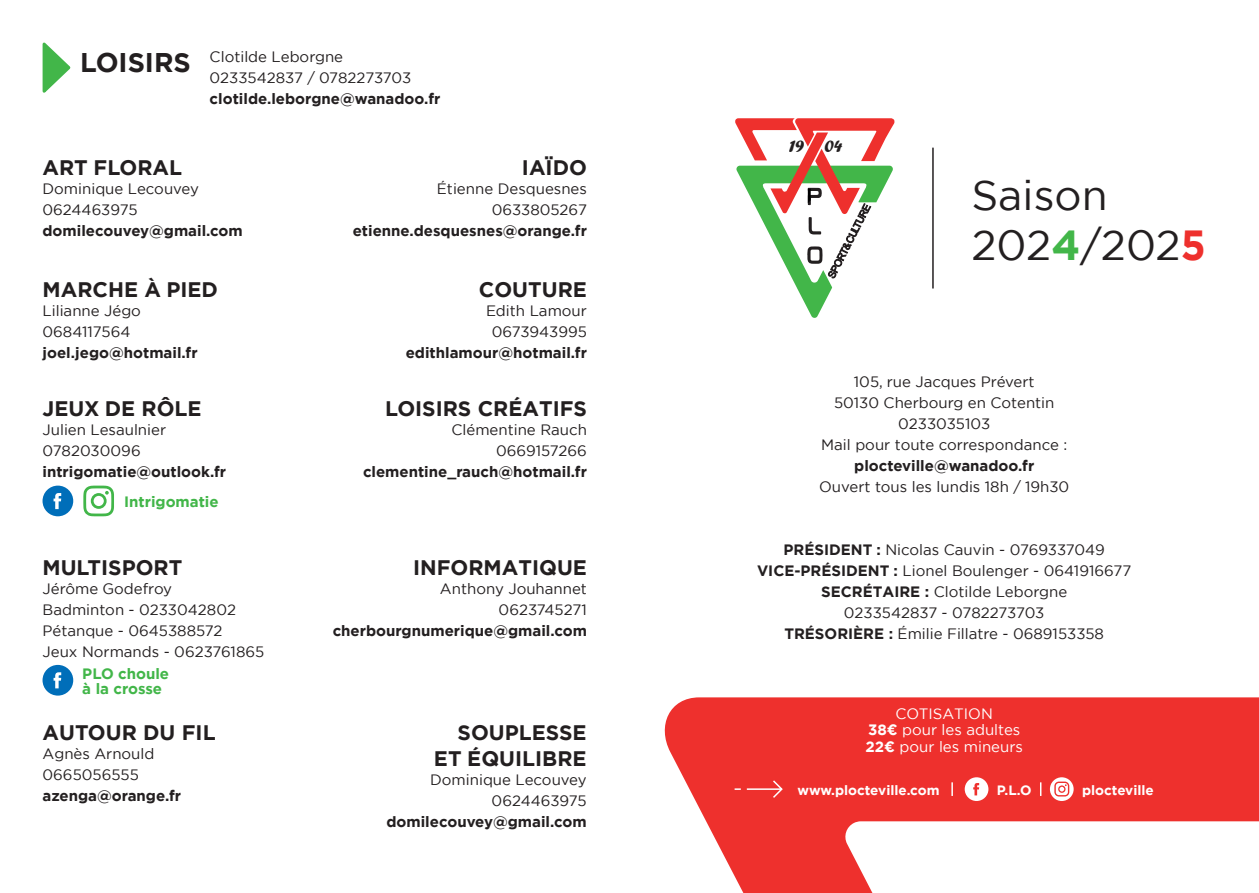
<style>
.page{position:relative;width:1259px;height:893px;background:#fff}
.page>*{position:absolute;margin:0;border:0;box-sizing:border-box;transform-origin:0 0}
.t1{font:42px/50.4px "Gotham";color:#231f20}
.t2{font:700 27px "Gotham";color:#231f20}
.t3{font:700 21px/25.2px "Gotham";color:#231f20;text-align:right}
.t4{font:18px "Forte";color:#231f20}
.t5{font:15px/21px "Gotham";color:#231f20}
.t6{font:700 15px "Gotham";color:#231f20}
.t7{font:15px/16.5px "Gotham";color:#fff;text-align:center}
.t8{font:700 15px/15px "Gotham";color:#42b649}
.t9{font:700 13.5px "Gotham";color:#fff}
.s1{font-weight:700;color:#42b649}
.s2{font-weight:700;color:#ee302d}
.s3{font-weight:700}
</style>
<div class="page">
<svg style="left:664px;top:697px;width:595px;height:196px;fill:#ee302d"></svg>
<svg style="left:42px;top:42px;width:29px;height:51px"></svg>
<hr style="left:932px;top:148px;width:1px;height:140px;background:#231f20">
<svg style="left:43px;top:665px;width:30px;height:31px"></svg>
<svg style="left:733px;top:779px;width:51px;height:20px"></svg>
<svg style="left:964px;top:777px;width:24px;height:24px"></svg>
<svg style="left:951px;top:782px;width:2px;height:14px"></svg>
<svg style="left:1040px;top:782px;width:1px;height:14px"></svg>
<svg style="left:1050px;top:777px;width:23px;height:24px"></svg>
<svg style="left:43px;top:486px;width:30px;height:30px"></svg>
<svg style="left:83px;top:486px;width:31px;height:30px"></svg>
<svg style="left:735px;top:118px;width:159px;height:200px"></svg>
<h2 class="t2" style="left:80px;top:45px;width:112px">LOISIRS</h2>
<p class="t5" style="left:210px;top:46px;width:203px">Clotilde Leborgne<br>0233542837 / 0782273703</p>
<p class="t6" style="left:210px;top:89px;width:232px">clotilde.leborgne@wanadoo.fr</p>
<h3 class="t3" style="left:43px;top:154px;width:141px">ART FLORAL</h3>
<p class="t5" style="left:43px;top:178px;width:158px">Dominique Lecouvey<br>0624463975</p>
<p class="t6" style="left:43px;top:221px;width:202px">domilecouvey@gmail.com</p>
<h3 class="t3" style="left:43px;top:276px;width:177px">MARCHE À PIED</h3>
<p class="t5" style="left:43px;top:300px;width:100px">Lilianne Jégo<br>0684117564</p>
<p class="t6" style="left:43px;top:342px;width:157px">joel.jego@hotmail.fr</p>
<h3 class="t3" style="left:43px;top:396px;width:161px">JEUX DE RÔLE</h3>
<p class="t5" style="left:43px;top:419px;width:125px">Julien Lesaulnier<br>0782030096</p>
<p class="t6" style="left:43px;top:462px;width:185px">intrigomatie@outlook.fr</p>
<p class="t8" style="left:124px;top:494px;width:96px">Intrigomatie</p>
<h3 class="t3" style="left:522px;top:154px;width:66px">IAÏDO</h3>
<p class="t5" style="left:437px;top:178px;width:152px;text-align:right">Étienne Desquesnes<br>0633805267</p>
<p class="t6" style="left:353px;top:220px;width:236px">etienne.desquesnes@orange.fr</p>
<h3 class="t3" style="left:479px;top:276px;width:109px">COUTURE</h3>
<p class="t5" style="left:486px;top:300px;width:102px;text-align:center">Edith Lamour<br>0673943995</p>
<p class="t6" style="left:406px;top:342px;width:183px">edithlamour@hotmail.fr</p>
<h3 class="t3" style="left:385px;top:396px;width:203px">LOISIRS CRÉATIFS</h3>
<p class="t5" style="left:451px;top:419px;width:137px;text-align:right">Clémentine Rauch<br>0669157266</p>
<p class="t6" style="left:363px;top:462px;width:225px">clementine_rauch@hotmail.fr</p>
<p class="t4" style="left:788px;top:136px;width:56px">19 04</p>
<h1 class="t1" style="left:971px;top:169px;width:236px">Saison<br>202<span class="s1">4</span>/202<span class="s2">5</span></h1>
<p class="t5" style="left:821px;top:371px;width:247px;text-align:center">105, rue Jacques Prévert<br>50130 Cherbourg en Cotentin<br>0233035103<br>Mail pour toute correspondance :</p>
<p class="t6" style="left:854px;top:456px;width:182px">plocteville@wanadoo.fr</p>
<p class="t5" style="left:819px;top:476px;width:252px">Ouvert tous les lundis 18h / 19h30</p>
<p class="t5" style="left:757px;top:539px;width:376px;text-align:center"><span class="s3">PRÉSIDENT :</span> Nicolas Cauvin - 0769337049<br><span class="s3">VICE-PRÉSIDENT :</span> Lionel Boulenger - 0641916677<br><span class="s3">SECRÉTAIRE :</span> Clotilde Leborgne<br>0233542837 - 0782273703<br><span class="s3">TRÉSORIÈRE :</span> Émilie Fillatre - 0689153358</p>
<h3 class="t3" style="left:43px;top:554px;width:141px">MULTISPORT</h3>
<p class="t5" style="left:43px;top:578px;width:223px">Jérôme Godefroy<br>Badminton - 0233042802<br>Pétanque - 0645388572<br>Jeux Normands - 0623761865</p>
<p class="t8" style="left:82px;top:666px;width:88px">PLO choule à la crosse</p>
<h3 class="t3" style="left:43px;top:720px;width:175px">AUTOUR DU FIL</h3>
<p class="t5" style="left:43px;top:743px;width:113px">Agnès Arnould<br>0665056555</p>
<p class="t6" style="left:43px;top:786px;width:140px">azenga@orange.fr</p>
<p class="t9" style="left:797px;top:781px;width:144px">www.plocteville.com</p>
<p class="t9" style="left:997px;top:781px;width:36px">P.L.O</p>
<p class="t9" style="left:1082px;top:781px;width:73px">plocteville</p>
<h3 class="t3" style="left:413px;top:554px;width:175px">INFORMATIQUE</h3>
<p class="t5" style="left:440px;top:578px;width:148px;text-align:right">Anthony Jouhannet<br>0623745271</p>
<p class="t6" style="left:333px;top:620px;width:256px">cherbourgnumerique@gmail.com</p>
<p class="t7" style="left:865px;top:705px;width:159px">COTISATION<br><span class="s3">38€</span> pour les adultes<br><span class="s3">22€</span> pour les mineurs</p>
<h3 class="t3" style="left:434px;top:720px;width:154px">SOUPLESSE<br>ET ÉQUILIBRE</h3>
<p class="t5" style="left:430px;top:769px;width:158px;text-align:right">Dominique Lecouvey<br>0624463975</p>
<p class="t6" style="left:386px;top:812px;width:202px">domilecouvey@gmail.com</p>
</div>
